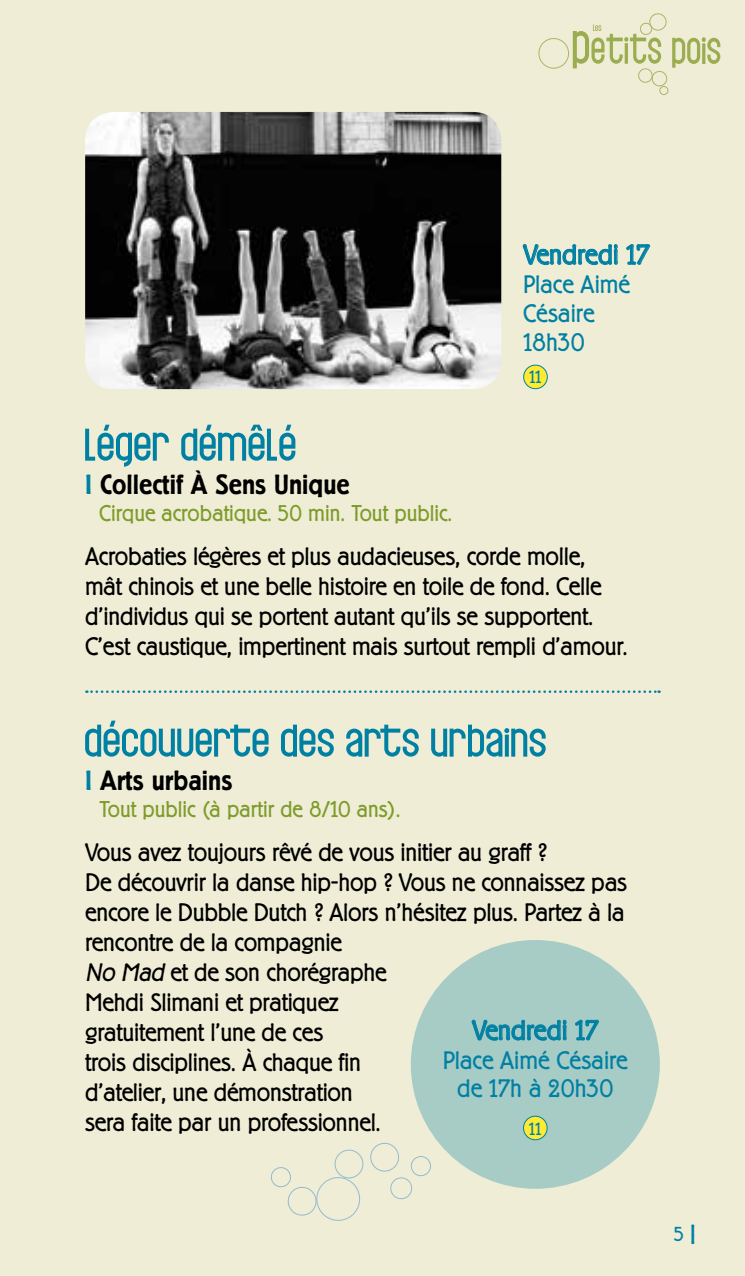
<style>
.page{position:relative;width:745px;height:1276px;background:#fff}
.page>*{position:absolute;margin:0;border:0;box-sizing:border-box;transform-origin:0 0}
.t1{font:500 27.5px "Berliner Grotesk";color:#000}
.t2{font:300 27.5px "Berliner Grotesk";color:#0080a3}
.t3{font:300 25px/30px "Berliner Grotesk";letter-spacing:-.01em;color:#000}
.t4{font:300 25px/28.8px "Berliner Grotesk";color:#0080a3}
.t5{font:300 22.5px "Berliner Grotesk";color:#7e9c2b}
.t6{font:300 20px "Berliner Grotesk";color:#0080a3}
.t7{font:300 17.5px "Berliner Grotesk";color:#0080a3}
.s1{color:#0080a3}
.s2{font-style:italic}
.s3{font-size:27.5px}
</style>
<div class="page">
<div style="left:0;top:0;width:744px;height:1276px;background:#efedd6"></div>
<svg style="left:85px;top:425px;width:210px;height:42px"></svg>
<svg style="left:85px;top:720px;width:460px;height:36px"></svg>
<svg style="left:522px;top:244px;width:96px;height:22px"></svg>
<svg style="left:626px;top:244px;width:24px;height:21px"></svg>
<div style="left:410px;top:940px;width:249px;height:248px;background:#a7ccc6;border-radius:50%"></div>
<svg style="left:471px;top:1019px;width:96px;height:22px"></svg>
<svg style="left:575px;top:1019px;width:24px;height:22px"></svg>
<img style="left:85px;top:112px;width:416px;height:277px">
<svg style="left:86px;top:690px;width:573px;height:3px"></svg>
<svg style="left:270px;top:1142px;width:161px;height:79px"></svg>
<div style="left:658px;top:86px;width:10px;height:9px;border:1px solid #a9b667;border-radius:50%"></div>
<svg style="left:538px;top:13px;width:182px;height:74px"></svg>
<div style="left:639px;top:22px;width:13px;height:13px;border:1px solid #a9b667;border-radius:5px"></div>
<div style="left:523px;top:1116px;width:23px;height:23px;background:#ffec32;border-radius:50%"></div>
<div style="left:522px;top:1115px;width:25px;height:25px;border:1px solid #0080a3;border-radius:50%"></div>
<div style="left:523px;top:365px;width:24px;height:24px;background:#ffec32;border-radius:50%"></div>
<div style="left:523px;top:365px;width:24px;height:24px;border:1px solid #0080a3;border-radius:50%"></div>
<p class="t2" style="left:523px;top:239px;width:128px">Vendredi 17</p>
<p class="t4" style="left:523px;top:270px;width:108px">Place Aimé<br>Césaire<br>18h30</p>
<p class="t7" style="left:528px;top:367px;width:14px">11</p>
<p class="t1" style="left:85px;top:469px;width:266px"><span class="s1">I</span> Collectif À Sens Unique</p>
<p class="t5" style="left:99px;top:500px;width:354px">Cirque acrobatique. 50 min. Tout public.</p>
<p class="t3" style="left:85px;top:541px;width:543px">Acrobaties légères et plus audacieuses, corde molle, mât chinois et une belle histoire en toile de fond. Celle d’individus qui se portent autant qu’ils se supportent.<br>C’est caustique, impertinent mais surtout rempli d’amour.</p>
<p class="t1" style="left:85px;top:765px;width:148px"><span class="s1">I</span> Arts urbains</p>
<p class="t5" style="left:99px;top:796px;width:302px">Tout public (à partir de 8/10 ans).</p>
<p class="t3" style="left:85px;top:837px;width:543px">Vous avez toujours rêvé de vous initier au graff ?<br>De découvrir la danse hip-hop ? Vous ne connaissez pas encore le Dubble Dutch ? Alors n’hésitez plus. Partez à la rencontre de la compagnie<br><span class="s2">No Mad</span> et de son chorégraphe<br>Mehdi Slimani et pratiquez<br>gratuitement l’une de ces<br>trois disciplines. À chaque fin<br>d’atelier, une démonstration<br>sera faite par un professionnel.</p>
<p class="t2" style="left:472px;top:1014px;width:128px">Vendredi 17</p>
<p class="t4" style="left:442px;top:1046px;width:186px;text-align:center">Place Aimé Césaire de 17h à 20h30</p>
<p class="t7" style="left:528px;top:1118px;width:14px">11</p>
<p class="t6" style="left:673px;top:1223px;width:23px">5 <span class="s3">I</span></p>
</div>
